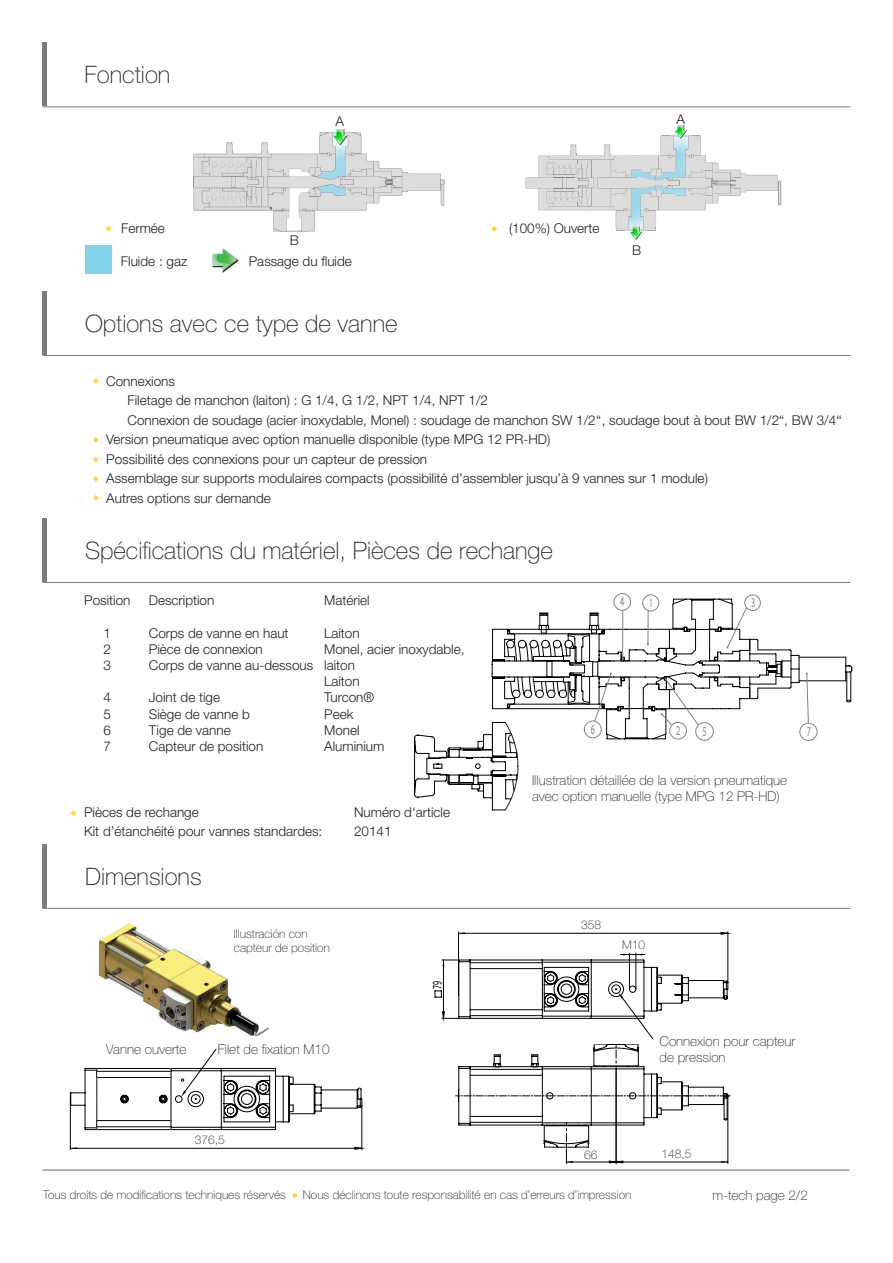
<style>
.page{position:relative;width:893px;height:1263px;background:#fff}
.page>*{position:absolute;margin:0;border:0;box-sizing:border-box;transform-origin:0 0}
.t1{font:100 24px "Helvetica Neue LT Std";color:#231f20}
.t2{font:300 13.5px "Helvetica Neue LT Std";color:#231f20}
.t3{font:100 13.5px/16.2px "Helvetica Neue LT Std";color:#231f20}
.t4{font:13.5px "Myriad Pro";color:#808285;scale:.61 1}
.t5{font:13.2px "Myriad Pro";color:#000;scale:.59 1}
.t6{font:12.15px "Myriad Pro";color:#808285;scale:.61 1}
.t7{font:100 12px "Helvetica Neue LT Std";color:#231f20}
</style>
<div class="page">
<img style="left:525px;top:125px;width:257px;height:114px">
<img style="left:193px;top:130px;width:252px;height:102px">
<hr style="left:43px;top:291px;width:4px;height:64px;background:#7a7d80">
<hr style="left:43px;top:355px;width:807px;height:1px;background:#7a7d80">
<svg style="left:93px;top:378px;width:6px;height:6px"></svg>
<svg style="left:93px;top:457px;width:6px;height:6px"></svg>
<svg style="left:93px;top:476px;width:6px;height:6px"></svg>
<hr style="left:43px;top:844px;width:4px;height:64px;background:#7a7d80">
<hr style="left:43px;top:908px;width:807px;height:1px;background:#7a7d80">
<svg style="left:292px;top:1192px;width:6px;height:6px"></svg>
<hr style="left:43px;top:1169px;width:806px;height:1px;background:#7a7d80">
<hr style="left:43px;top:518px;width:4px;height:64px;background:#7a7d80">
<hr style="left:43px;top:582px;width:807px;height:1px;background:#7a7d80">
<svg style="left:93px;top:495px;width:6px;height:6px"></svg>
<svg style="left:93px;top:437px;width:6px;height:6px"></svg>
<hr style="left:43px;top:43px;width:4px;height:63px;background:#7a7d80">
<hr style="left:43px;top:106px;width:807px;height:1px;background:#7a7d80">
<img style="left:100px;top:923px;width:168px;height:113px">
<svg style="left:354px;top:1147px;width:8px;height:3px"></svg>
<hr style="left:70px;top:1102px;width:1px;height:48px;background:#000">
<hr style="left:362px;top:1106px;width:1px;height:44px;background:#000">
<hr style="left:70px;top:1148px;width:292px;height:1px;background:#000">
<svg style="left:69px;top:1049px;width:293px;height:81px"></svg>
<hr style="left:458px;top:932px;width:1px;height:52px;background:#000">
<hr style="left:728px;top:932px;width:1px;height:51px;background:#000">
<hr style="left:458px;top:933px;width:270px;height:1px;background:#000">
<hr style="left:629px;top:953px;width:1px;height:36px;background:#000">
<hr style="left:636px;top:953px;width:1px;height:36px;background:#000">
<svg style="left:435px;top:954px;width:295px;height:209px"></svg>
<div style="left:85px;top:245px;width:27px;height:29px;background:#83d3e8"></div>
<img style="left:212px;top:248px;width:27px;height:25px">
<svg style="left:105px;top:226px;width:6px;height:6px"></svg>
<svg style="left:491px;top:226px;width:6px;height:6px"></svg>
<div style="left:613px;top:593px;width:18px;height:18px;border:1px solid #808285;border-radius:50%"></div>
<div style="left:642px;top:594px;width:17px;height:17px;border:1px solid #808285;border-radius:50%"></div>
<div style="left:744px;top:594px;width:17px;height:17px;border:1px solid #808285;border-radius:50%"></div>
<svg style="left:414px;top:598px;width:438px;height:212px"></svg>
<svg style="left:71px;top:810px;width:6px;height:6px"></svg>
<p class="t1" style="left:85px;top:60px;width:87px">Fonction</p>
<p class="t2" style="left:336px;top:113px;width:10px">A</p>
<p class="t2" style="left:676px;top:110px;width:10px">A</p>
<p class="t2" style="left:121px;top:220px;width:45px">Fermée</p>
<p class="t2" style="left:509px;top:220px;width:92px">(100%) Ouverte</p>
<p class="t2" style="left:290px;top:232px;width:11px">B</p>
<p class="t2" style="left:121px;top:252px;width:68px">Fluide : gaz</p>
<p class="t2" style="left:249px;top:252px;width:105px">Passage du fluide</p>
<p class="t1" style="left:85px;top:309px;width:314px">Options avec ce type de vanne</p>
<p class="t2" style="left:632px;top:242px;width:11px">B</p>
<p class="t2" style="left:106px;top:372px;width:70px">Connexions</p>
<p class="t2" style="left:128px;top:392px;width:362px">Filetage de manchon (laiton) : G 1/4, G 1/2, NPT 1/4, NPT 1/2</p>
<p class="t2" style="left:128px;top:411px;width:716px">Connexion de soudage (acier inoxydable, Monel) : soudage de manchon SW 1/2‘‘, soudage bout à bout BW 1/2“, BW 3/4‘‘</p>
<p class="t2" style="left:106px;top:431px;width:446px">Version pneumatique avec option manuelle disponible (type MPG 12 PR-HD)</p>
<p class="t2" style="left:106px;top:450px;width:322px">Possibilité des connexions pour un capteur de pression</p>
<p class="t2" style="left:106px;top:470px;width:603px">Assemblage sur supports modulaires compacts (possibilité d’assembler jusqu’à 9 vannes sur 1 module)</p>
<p class="t2" style="left:106px;top:489px;width:166px">Autres options sur demande</p>
<p class="t1" style="left:85px;top:536px;width:469px">Spécifications du matériel, Pièces de rechange</p>
<p class="t2" style="left:84px;top:592px;width:48px">Position</p>
<p class="t2" style="left:104px;top:625px;width:9px">1</p>
<p class="t2" style="left:104px;top:641px;width:9px">2</p>
<p class="t2" style="left:104px;top:657px;width:9px">3</p>
<p class="t2" style="left:104px;top:689px;width:9px">4</p>
<p class="t2" style="left:104px;top:706px;width:9px">5</p>
<p class="t2" style="left:104px;top:722px;width:9px">6</p>
<p class="t2" style="left:104px;top:738px;width:9px">7</p>
<p class="t2" style="left:149px;top:592px;width:67px">Description</p>
<p class="t2" style="left:149px;top:625px;width:141px">Corps de vanne en haut</p>
<p class="t2" style="left:149px;top:641px;width:116px">Pièce de connexion</p>
<p class="t2" style="left:149px;top:657px;width:166px">Corps de vanne au-dessous</p>
<p class="t2" style="left:149px;top:689px;width:73px">Joint de tige</p>
<p class="t2" style="left:149px;top:706px;width:103px">Siège de vanne b</p>
<p class="t2" style="left:149px;top:722px;width:83px">Tige de vanne</p>
<p class="t2" style="left:149px;top:738px;width:116px">Capteur de position</p>
<p class="t2" style="left:324px;top:592px;width:47px">Matériel</p>
<p class="t2" style="left:324px;top:625px;width:37px">Laiton</p>
<p class="t2" style="left:324px;top:641px;width:142px">Monel, acier inoxydable,</p>
<p class="t2" style="left:324px;top:657px;width:32px">laiton</p>
<p class="t2" style="left:324px;top:673px;width:37px">Laiton</p>
<p class="t2" style="left:324px;top:689px;width:52px">Turcon®</p>
<p class="t2" style="left:324px;top:706px;width:31px">Peek</p>
<p class="t2" style="left:324px;top:722px;width:37px">Monel</p>
<p class="t2" style="left:324px;top:738px;width:62px">Aluminium</p>
<p class="t2" style="left:84px;top:804px;width:116px">Pièces de rechange</p>
<p class="t2" style="left:354px;top:804px;width:98px">Numéro d‘article</p>
<p class="t2" style="left:84px;top:823px;width:240px">Kit d’étanchéité pour vannes standardes:</p>
<p class="t2" style="left:354px;top:823px;width:39px">20141</p>
<p class="t1" style="left:85px;top:862px;width:118px">Dimensions</p>
<p class="t7" style="left:234px;top:927px;width:75px">IIlustración con</p>
<p class="t7" style="left:234px;top:941px;width:98px">capteur de position</p>
<p class="t3" style="left:106px;top:1041px;width:82px">Vanne ouverte</p>
<p class="t3" style="left:218px;top:1041px;width:113px">Filet de fixation M10</p>
<p class="t7" style="left:195px;top:1133px;width:32px">376,5</p>
<p class="t5" style="left:429px;top:989px;width:15px;rotate:-90deg">79</p>
<p class="t4" style="left:620px;top:593px;width:8px">4</p>
<p class="t4" style="left:751px;top:594px;width:8px">3</p>
<p class="t6" style="left:649px;top:595px;width:8px">1</p>
<p class="t4" style="left:591px;top:721px;width:8px">6</p>
<p class="t4" style="left:702px;top:723px;width:8px">5</p>
<p class="t4" style="left:807px;top:723px;width:8px">7</p>
<p class="t4" style="left:676px;top:722px;width:8px">2</p>
<p class="t3" style="left:532px;top:772px;width:257px">Illustration détaillée de la version pneumatique avec option manuelle (type MPG 12 PR-HD)</p>
<p class="t7" style="left:581px;top:918px;width:22px">358</p>
<p class="t7" style="left:622px;top:938px;width:25px">M10</p>
<p class="t3" style="left:659px;top:1033px;width:137px">Connexion pour capteur de pression</p>
<p class="t7" style="left:584px;top:1148px;width:15px">66</p>
<p class="t7" style="left:661px;top:1147px;width:32px">148,5</p>
<p class="t7" style="left:43px;top:1188px;width:245px">Tous droits de modifications techniques réservés</p>
<p class="t7" style="left:303px;top:1188px;width:330px">Nous déclinons toute responsabilité en cas d’erreurs d’impression</p>
<p class="t3" style="left:713px;top:1187px;width:97px">m-tech page 2/2</p>
</div>
